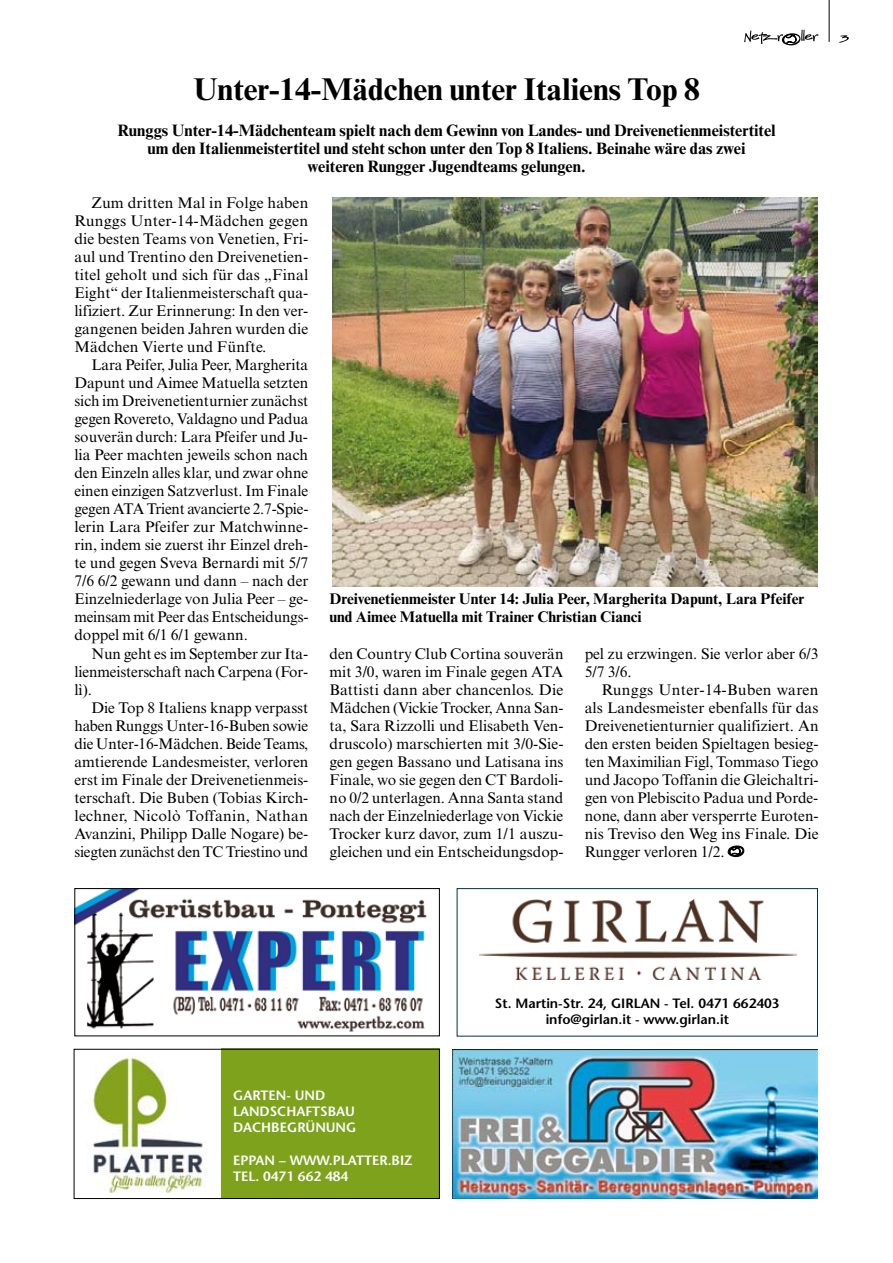
<style>
.page{position:relative;width:893px;height:1263px;background:#fff}
.page>*{position:absolute;margin:0;border:0;box-sizing:border-box;transform-origin:0 0}
.t1{font:700 31.5px "Times New Roman MT Std";color:#000}
.t2{font:700 16.5px/18px "Times New Roman MT Std";color:#000;text-align:center}
.t3{font:15.45px/18px "Times New Roman MT Std";color:#000;text-align:justify}
.t4{font:700 15.45px/18px "Times New Roman MT Std";color:#000}
.t5{font:600 13.5px/16.2px "Stone Sans";color:#fff}
.t6{font:600 13.5px/16.2px "Stone Sans";color:#000;text-align:center}
</style>
<div class="page">
<hr style="left:829px;top:0;width:1px;height:42px;background:#000">
<svg style="left:744px;top:29px;width:74px;height:17px"></svg>
<div style="left:221px;top:1049px;width:219px;height:150px;background:#7fa21d"></div>
<img style="left:76px;top:890px;width:351px;height:142px">
<div style="left:74px;top:888px;width:366px;height:148px;border:1px solid #000"></div>
<svg style="left:839px;top:35px;width:10px;height:8px"></svg>
<img style="left:452px;top:1049px;width:366px;height:149px">
<div style="left:74px;top:1049px;width:366px;height:150px;border:1px solid #000"></div>
<img style="left:93px;top:1056px;width:114px;height:137px">
<div style="left:457px;top:888px;width:361px;height:148px;border:1px solid #00324b"></div>
<img style="left:480px;top:900px;width:316px;height:79px">
<img style="left:332px;top:198px;width:486px;height:388px">
<svg style="left:727px;top:845px;width:17px;height:13px"></svg>
<h1 class="t1" style="left:193px;top:70px;width:508px">Unter-14-Mädchen unter Italiens Top 8</h1>
<p class="t2" style="left:117px;top:121px;width:660px">Runggs Unter-14-Mädchenteam spielt nach dem Gewinn von Landes- und Dreivenetienmeistertitel um den Italienmeistertitel und steht schon unter den Top 8 Italiens. Beinahe wäre das zwei weiteren Rungger Jugendteams gelungen.</p>
<p class="t3" style="left:74px;top:194px;width:236px;text-indent:17px">Zum dritten Mal in Folge haben Runggs Unter-14-Mädchen gegen die besten Teams von Venetien, Fri&shy;aul und Trentino den Dreivenetien&shy;titel geholt und sich für das „Final Eight“ der Italienmeisterschaft qua&shy;lifiziert. Zur Erinnerung: In den ver&shy;gangenen beiden Jahren wurden die Mädchen Vierte und Fünfte.</p>
<p class="t3" style="left:74px;top:356px;width:236px;text-indent:17px">Lara Peifer, Julia Peer, Margherita Dapunt und Aimee Matuella setzten sich im Dreivenetienturnier zunächst gegen Rovereto, Valdagno und Padua souverän durch: Lara Pfeifer und Ju&shy;lia Peer machten jeweils schon nach den Einzeln alles klar, und zwar ohne einen einzigen Satzverlust. Im Finale gegen ATA Trient avancierte 2.7-Spie&shy;lerin Lara Pfeifer zur Matchwinne&shy;rin, indem sie zuerst ihr Einzel dreh&shy;te und gegen Sveva Bernardi mit 5/7<br>7/6 6/2 gewann und dann – nach der Einzelniederlage von Julia Peer – ge&shy;meinsam mit Peer das Entscheidungs&shy;doppel mit 6/1 6/1 gewann.</p>
<p class="t3" style="left:74px;top:644px;width:235px;text-indent:17px">Nun geht es im September zur Ita&shy;lienmeisterschaft nach Carpena (For&shy;lì).</p>
<p class="t3" style="left:74px;top:698px;width:236px;text-indent:17px">Die Top 8 Italiens knapp verpasst haben Runggs Unter-16-Buben sowie die Unter-16-Mädchen. Beide Teams, amtierende Landesmeister, verloren erst im Finale der Dreivenetienmeis&shy;terschaft. Die Buben (Tobias Kirch&shy;lechner, Nicolò Toffanin, Nathan Avanzini, Philipp Dalle Nogare) be&shy;siegten zunächst den TC Triestino und</p>
<p class="t4" style="left:330px;top:590px;width:476px">Dreivenetienmeister Unter 14: Julia Peer, Margherita Dapunt, Lara Pfeifer und Aimee Matuella mit Trainer Christian Cianci</p>
<p class="t3" style="left:330px;top:644px;width:235px">den Country Club Cortina souverän mit 3/0, waren im Finale gegen ATA Battisti dann aber chancenlos. Die Mädchen (Vickie Trocker, Anna San&shy;ta, Sara Rizzolli und Elisabeth Ven&shy;druscolo) marschierten mit 3/0-Sie&shy;gen gegen Bassano und Latisana ins Finale, wo sie gegen den CT Bardoli&shy;no 0/2 unterlagen. Anna Santa stand nach der Einzelniederlage von Vickie Trocker kurz davor, zum 1/1 auszu&shy;gleichen und ein Entscheidungsdop-</p>
<p class="t3" style="left:585px;top:644px;width:235px">pel zu erzwingen. Sie verlor aber 6/3<br>5/7 3/6.</p>
<p class="t3" style="left:585px;top:680px;width:235px;text-indent:17px">Runggs Unter-14-Buben waren als Landesmeister ebenfalls für das Dreivenetienturnier qualifiziert. An den ersten beiden Spieltagen besieg&shy;ten Maximilian Figl, Tommaso Tiego und Jacopo Toffanin die Gleichaltri&shy;gen von Plebiscito Padua und Porde&shy;none, dann aber versperrte Euroten&shy;nis Treviso den Weg ins Finale. Die Rungger verloren 1/2.</p>
<p class="t5" style="left:233px;top:1087px;width:125px">GARTEN- UND<br>LANDSCHAFTSBAU<br>DACHBEGRÜNUNG</p>
<p class="t5" style="left:233px;top:1152px;width:181px">EPPAN – WWW.PLATTER.BIZ<br>TEL. 0471 662 484</p>
<p class="t6" style="left:495px;top:995px;width:286px">St. Martin-Str. 24, GIRLAN - Tel. 0471 662403 info@girlan.it - www.girlan.it</p>
</div>
